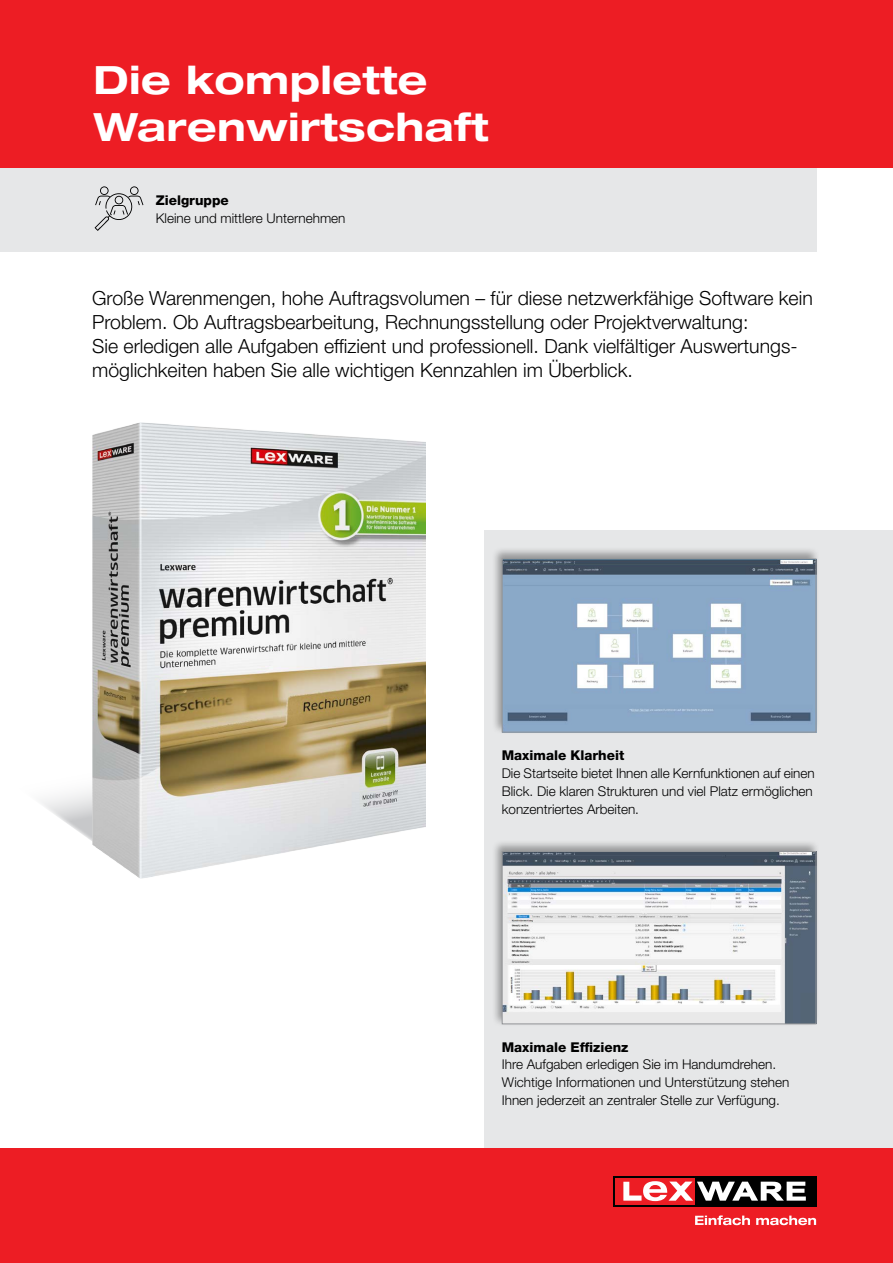
<style>
.page{position:relative;width:893px;height:1263px;background:#fff}
.page>*{position:absolute;margin:0;border:0;box-sizing:border-box;transform-origin:0 0}
.t1{font:700 expanded 39px/46.8px "Helvetica Neue LT Std";letter-spacing:.01em;color:#fff}
.t2{font:300 19.5px/24px "Helvetica Neue LT Std";color:#000}
.t3{font:300 13.5px/18px "Helvetica Neue LT Std";color:#000}
.t4{font:800 13.5px "Helvetica Neue LT Std";color:#000}
</style>
<div class="page">
<div style="left:0;top:167px;width:816px;height:85px;background:#e6e7e8"></div>
<div style="left:0;top:0;width:893px;height:168px;background:#ed1d24"></div>
<div style="left:485px;top:530px;width:408px;height:642px;background:#e6e7e8"></div>
<div style="left:0;top:1148px;width:893px;height:115px;background:#ed1d24"></div>
<div style="left:613px;top:1176px;width:203px;height:30px;background:#000"></div>
<div style="left:615px;top:1178px;width:80px;height:26px;background:#ed1d24"></div>
<svg style="left:623px;top:1181px;width:183px;height:20px"></svg>
<svg style="left:695px;top:1215px;width:55px;height:10px"></svg>
<svg style="left:756px;top:1215px;width:60px;height:10px"></svg>
<div style="left:492px;top:547px;width:328px;height:188px;background:#000;opacity:.35"></div>
<img style="left:504px;top:560px;width:310px;height:170px">
<div style="left:502px;top:558px;width:314px;height:174px;border:1px solid #939598"></div>
<div style="left:492px;top:840px;width:328px;height:186px;background:#000;opacity:.35"></div>
<img style="left:504px;top:853px;width:310px;height:169px">
<div style="left:502px;top:851px;width:314px;height:173px;border:1px solid #939598"></div>
<svg style="left:95px;top:186px;width:48px;height:45px"></svg>
<svg style="left:41px;top:790px;width:51px;height:51px"></svg>
<img style="left:92px;top:423px;width:333px;height:456px">
<h1 class="t1" style="left:94px;top:55px;width:396px">Die komplette<br>Warenwirtschaft</h1>
<p class="t4" style="left:156px;top:192px;width:75px">Zielgruppe</p>
<p class="t3" style="left:156px;top:209px;width:191px">Kleine und mittlere Unternehmen</p>
<p class="t2" style="left:92px;top:285px;width:722px">Große Warenmengen, hohe Auftragsvolumen – für diese netzwerkfähige Software kein Problem. Ob Auftragsbearbeitung, Rechnungsstellung oder Projektverwaltung:<br>Sie erledigen alle Aufgaben effizient und professionell. Dank vielfältiger Auswertungs&shy;möglichkeiten haben Sie alle wichtigen Kennzahlen im Überblick.</p>
<p class="t4" style="left:502px;top:747px;width:124px">Maximale Klarheit</p>
<p class="t3" style="left:502px;top:764px;width:314px">Die Startseite bietet Ihnen alle Kernfunktionen auf einen<br>Blick. Die klaren Strukturen und viel Platz ermöglichen konzentriertes Arbeiten.</p>
<p class="t4" style="left:502px;top:1039px;width:128px">Maximale Effizienz</p>
<p class="t3" style="left:502px;top:1055px;width:289px">Ihre Aufgaben erledigen Sie im Handumdrehen.<br>Wichtige Informationen und Unterstützung stehen<br>Ihnen jederzeit an zentraler Stelle zur Verfügung.</p>
</div>
